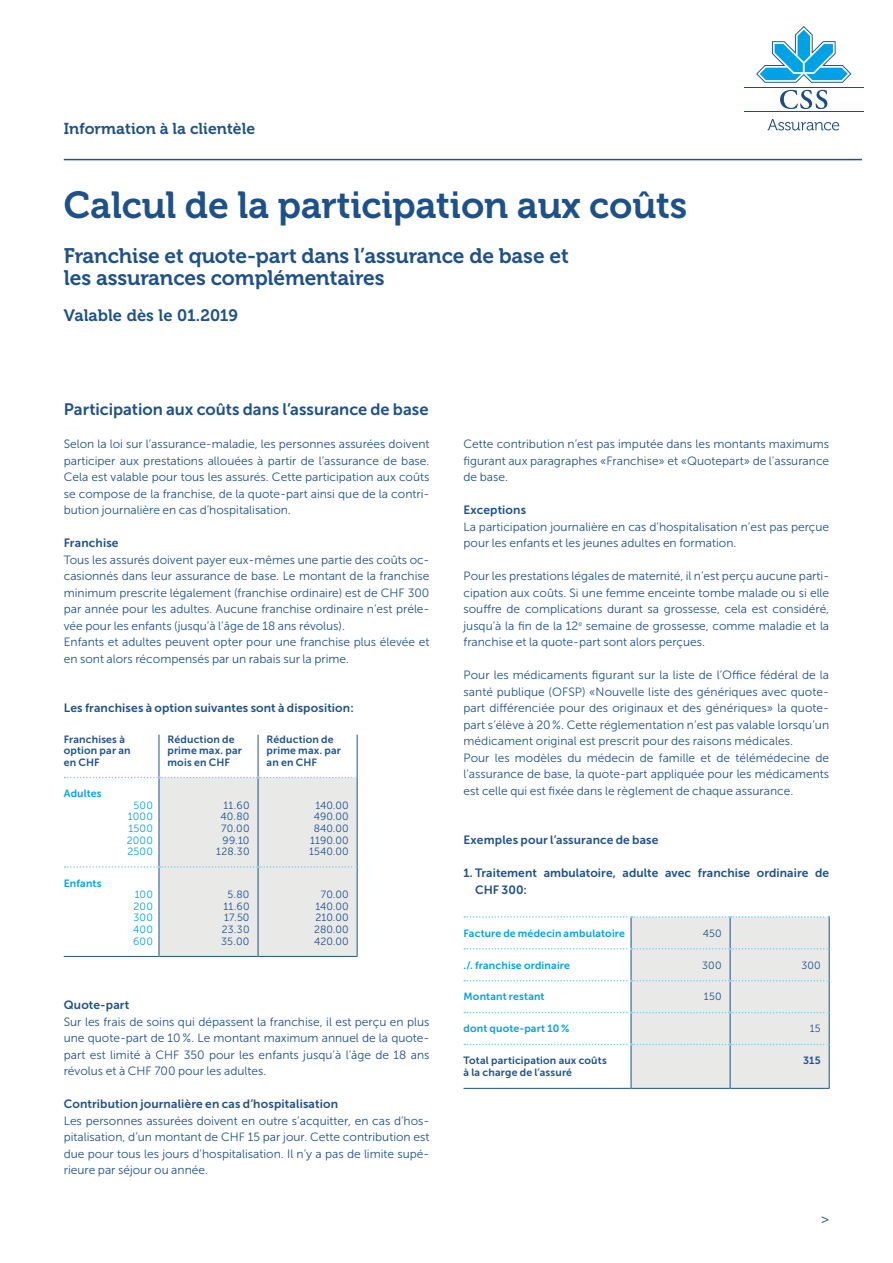
<style>
.page{position:relative;width:893px;height:1263px;background:#fff}
.page>*{position:absolute;margin:0;border:0;box-sizing:border-box;transform-origin:0 0}
.t1{font:37.5px "Museo 700";letter-spacing:-.005em;color:#1e5189}
.t2{font:21px/22.5px "Museo 700";letter-spacing:-.005em;color:#1e5189}
.t3{font:16.5px "Museo Sans 700";color:#1e5189}
.t4{font:16.5px "Museo 700";letter-spacing:.005em;color:#1e5189}
.t5{font:15.75px "Museo 700";letter-spacing:.005em;color:#1e5189}
.t6{font:15px "Museo Sans 300";color:#1e5189}
.t7{font:12px/16.5px "Museo Sans 300";color:#1e5189;text-align:justify}
.t8{font:12px/16.5px "Museo Sans 700";letter-spacing:.01em;color:#1e5189}
.t9{font:10.5px/11.6px "Museo Sans 700";letter-spacing:.015em;color:#1e5189}
.t10{font:10.5px/11.6px "Museo Sans 300";letter-spacing:.01em;color:#1e5189;text-align:center}
.t11{font:10.5px "Museo Sans 700";letter-spacing:.015em;color:#00a2e6}
.t12{font:10.5px/11.6px "Museo Sans 300";letter-spacing:.025em;color:#00a2e6;text-align:justify}
</style>
<div class="page">
<hr style="left:64px;top:159px;width:798px;height:1px;background:#1e5189">
<hr style="left:744px;top:111px;width:119px;height:1px;background:#1d4d82">
<hr style="left:744px;top:87px;width:119px;height:1px;background:#1d4d82">
<svg style="left:756px;top:26px;width:95px;height:57px"></svg>
<svg style="left:780px;top:90px;width:47px;height:19px"></svg>
<svg style="left:768px;top:119px;width:71px;height:11px"></svg>
<hr style="left:159px;top:735px;width:1px;height:42px;background:#1e5189">
<hr style="left:258px;top:735px;width:1px;height:42px;background:#1e5189">
<hr style="left:357px;top:735px;width:1px;height:42px;background:#1e5189">
<hr style="left:357px;top:777px;width:1px;height:90px;background:#1e5189">
<hr style="left:64px;top:956px;width:95px;height:1px;background:#1e5189">
<hr style="left:159px;top:956px;width:99px;height:1px;background:#1e5189">
<hr style="left:357px;top:867px;width:1px;height:90px;background:#1e5189">
<hr style="left:258px;top:956px;width:99px;height:1px;background:#1e5189">
<svg style="left:65px;top:777px;width:292px;height:179px"></svg>
<hr style="left:829px;top:916px;width:1px;height:33px;background:#1e5189">
<hr style="left:829px;top:949px;width:1px;height:32px;background:#1e5189">
<hr style="left:829px;top:981px;width:1px;height:31px;background:#1e5189">
<hr style="left:829px;top:1012px;width:1px;height:32px;background:#1e5189">
<hr style="left:463px;top:1088px;width:168px;height:1px;background:#1e5189">
<hr style="left:631px;top:1088px;width:99px;height:1px;background:#1e5189">
<hr style="left:829px;top:1044px;width:1px;height:45px;background:#1e5189">
<hr style="left:730px;top:1088px;width:99px;height:1px;background:#1e5189">
<svg style="left:464px;top:916px;width:365px;height:172px"></svg>
<h3 class="t5" style="left:64px;top:120px;width:193px">Information à la clientèle</h3>
<h1 class="t1" style="left:64px;top:184px;width:625px">Calcul de la participation aux coûts</h1>
<h2 class="t2" style="left:64px;top:245px;width:507px">Franchise et quote-part dans l’assurance de base et les assurances complémentaires</h2>
<h3 class="t4" style="left:64px;top:306px;width:176px">Valable dès le 01.2019</h3>
<h3 class="t3" style="left:64px;top:400px;width:366px">Participation aux coûts dans l’assurance de base</h3>
<p class="t7" style="left:64px;top:436px;width:367px">Selon la loi sur l’assurance-maladie, les personnes assurées doivent participer aux prestations allouées à partir de l’assurance de base.<br>Cela est valable pour tous les assurés. Cette participation aux coûts se compose de la franchise, de la quote-part ainsi que de la contri&shy;bution journalière en cas d’hospitalisation.</p>
<p class="t8" style="left:64px;top:535px;width:56px">Franchise</p>
<p class="t7" style="left:64px;top:551px;width:367px;text-align:left">Tous les assurés doivent payer eux-mêmes une partie des coûts oc&shy;casionnés dans leur assurance de base. Le montant de la franchise minimum prescrite légalement (franchise ordinaire) est de CHF 300 par année pour les adultes. Aucune franchise ordinaire n’est préle&shy;vée pour les enfants (jusqu’à l’âge de 18 ans révolus).<br>Enfants et adultes peuvent opter pour une franchise plus élevée et en sont alors récompensés par un rabais sur la prime.</p>
<p class="t8" style="left:64px;top:700px;width:292px">Les franchises à option suivantes sont à disposition:</p>
<p class="t9" style="left:64px;top:733px;width:68px">Franchises à option par an en CHF</p>
<p class="t9" style="left:167px;top:733px;width:76px">Réduction de prime max. par mois en CHF</p>
<p class="t9" style="left:267px;top:733px;width:76px">Réduction de prime max. par an en CHF</p>
<p class="t11" style="left:64px;top:788px;width:39px">Adultes</p>
<p class="t12" style="left:127px;top:799px;width:28px;text-indent:7px">500<br>1000<br>1500<br>2000<br>2500</p>
<p class="t10" style="left:216px;top:799px;width:35px;text-align:right">11.60<br>40.80<br>70.00<br>99.10<br>128.30</p>
<p class="t10" style="left:309px;top:799px;width:41px">140.00<br>490.00<br>840.00<br>1190.00<br>1540.00</p>
<p class="t11" style="left:64px;top:877px;width:39px">Enfants</p>
<p class="t12" style="left:133px;top:889px;width:21px">100<br>200<br>300<br>400<br>600</p>
<p class="t10" style="left:221px;top:889px;width:30px">5.80<br>11.60<br>17.50<br>23.30<br>35.00</p>
<p class="t10" style="left:314px;top:889px;width:36px;text-align:justify;text-indent:7px">70.00<br>140.00<br>210.00<br>280.00<br>420.00</p>
<p class="t8" style="left:64px;top:997px;width:67px">Quote-part</p>
<p class="t7" style="left:64px;top:1013px;width:367px">Sur les frais de soins qui dépassent la franchise, il est perçu en plus une quote-part de 10 %. Le montant maximum annuel de la quote&shy;part est limité à CHF 350 pour les enfants jusqu’à l’âge de 18 ans révolus et à CHF 700 pour les adultes.</p>
<p class="t8" style="left:64px;top:1096px;width:276px">Contribution journalière en cas d’hospitalisation</p>
<p class="t7" style="left:64px;top:1112px;width:367px;text-align:left">Les personnes assurées doivent en outre s’acquitter, en cas d’hos&shy;pitalisation, d’un montant de CHF 15 par jour. Cette contribution est due pour tous les jours d’hospitalisation. Il n’y a pas de limite supé&shy;rieure par séjour ou année.</p>
<p class="t7" style="left:463px;top:436px;width:367px">Cette contribution n’est pas imputée dans les montants maximums figurant aux paragraphes «Franchise» et «Quotepart» de l’assurance de base.</p>
<p class="t8" style="left:463px;top:502px;width:64px">Exceptions</p>
<p class="t7" style="left:463px;top:518px;width:367px">La participation journalière en cas d’hospitalisation n’est pas perçue pour les enfants et les jeunes adultes en formation.</p>
<p class="t7" style="left:463px;top:568px;width:367px">Pour les prestations légales de maternité, il n’est perçu aucune parti&shy;cipation aux coûts. Si une femme enceinte tombe malade ou si elle souffre de complications durant sa grossesse, cela est considéré, jusqu’à la fin de la 12<sup>e</sup> semaine de grossesse, comme maladie et la franchise et la quote-part sont alors perçues.</p>
<p class="t7" style="left:463px;top:667px;width:367px;text-align:left">Pour les médicaments figurant sur la liste de l’Office fédéral de la santé publique (OFSP) «Nouvelle liste des génériques avec quote&shy;part différenciée pour des originaux et des génériques» la quote&shy;part s’élève à 20%. Cette réglementation n’est pas valable lorsqu’un médicament original est prescrit pour des raisons médicales.<br>Pour les modèles du médecin de famille et de télémédecine de l’assurance de base, la quote-part appliquée pour les médicaments est celle qui est fixée dans le règlement de chaque assurance.</p>
<p class="t8" style="left:463px;top:832px;width:196px">Exemples pour l’assurance de base</p>
<p class="t8" style="left:475px;top:865px;width:355px;text-indent:-12px">1. Traitement ambulatoire, adulte avec franchise ordinaire de<br>CHF 300:</p>
<p class="t11" style="left:463px;top:927px;width:163px">Facture de médecin ambulatoire</p>
<p class="t10" style="left:703px;top:927px;width:20px">450</p>
<p class="t11" style="left:463px;top:959px;width:108px">./. franchise ordinaire</p>
<p class="t10" style="left:702px;top:959px;width:21px">300</p>
<p class="t10" style="left:801px;top:959px;width:21px">300</p>
<p class="t11" style="left:463px;top:991px;width:83px">Montant restant</p>
<p class="t10" style="left:704px;top:991px;width:19px">150</p>
<p class="t11" style="left:463px;top:1023px;width:108px">dont quote-part 10 %</p>
<p class="t10" style="left:810px;top:1023px;width:12px">15</p>
<p class="t9" style="left:463px;top:1055px;width:145px">Total participation aux coûts à la charge de l’assuré</p>
<p class="t9" style="left:803px;top:1055px;width:19px">315</p>
<p class="t6" style="left:821px;top:1210px;width:10px">&gt;</p>
</div>
